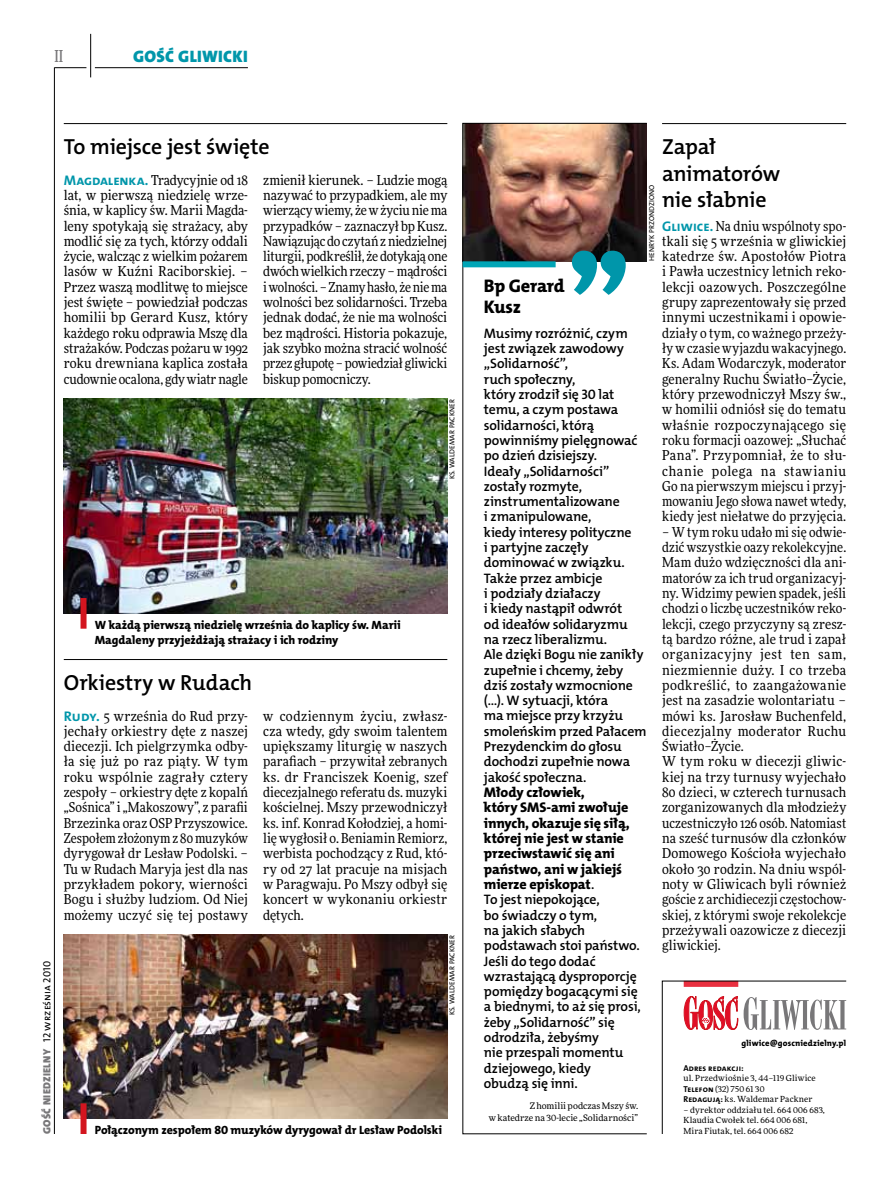
<style>
.page{position:relative;width:893px;height:1191px;background:#fff}
.page>*{position:absolute;margin:0;border:0;box-sizing:border-box;transform-origin:0 0}
.t1{font:21.9px/26.7px "The Mix HP6 Se Bld";letter-spacing:-.01em;color:#000}
.t2{font:18.3px/21.6px "The Mix HP8 Ex Bld";letter-spacing:-.015em;color:#000}
.t3{font:16.65px "The Mix HP9 Blk";letter-spacing:.02em;color:#0096aa}
.t4{font:500 16.5px "Freeday Narrow";color:#787779;scale:.9 1}
.t5{font:14.1px/15.3px "The Mix HP8 Ex Bld";letter-spacing:-.01em;color:#000}
.t6{font:13.8px/15.3px "The Mix HP6 Se Bld";letter-spacing:-.01em;color:#000}
.t7{font:13.65px/15.3px "Freeday Narrow News";letter-spacing:.01em;color:#000;text-align:justify}
.t8{font:12px/15.3px "The Mix HP8 Ex Bld";letter-spacing:-.005em;color:#000}
.t9{font:10.5px "The Mix HP9 Blk";letter-spacing:.025em;color:#787779}
.t10{font:9px/12px "Freeday News";letter-spacing:.005em;color:#000;text-align:right}
.t11{font:8.55px "The Mix HP8 Ex Bld";letter-spacing:.015em;color:#000}
.t12{font:8.55px "The Mix HP7 Bld";letter-spacing:.01em;color:#000}
.t13{font:8.4px/10.5px "Freeday News";letter-spacing:.02em;color:#000}
.t14{font:7.2px "The Mix HP5 Plain";letter-spacing:-.045em;color:#000}
.s1{font-family:"The Mix HP7 Bld";font-size:13.95px;color:#0096aa}
.s2{font-family:"The Mix HP5 Plain";color:#000}
.s3{font-family:"The Mix HP6 Se Bld";font-size:13.8px}
.s4{font-family:"The Mix HP7 Bld";font-size:8.55px}
</style>
<div class="page">
<hr style="left:54px;top:67px;width:1px;height:1067px;background:#000">
<hr style="left:90px;top:34px;width:1px;height:43px;background:#000">
<hr style="left:54px;top:67px;width:32px;height:1px;background:#000">
<hr style="left:95px;top:67px;width:153px;height:1px;background:#000">
<svg style="left:662px;top:980px;width:185px;height:154px"></svg>
<hr style="left:64px;top:123px;width:383px;height:1px;background:#000">
<hr style="left:64px;top:659px;width:383px;height:1px;background:#000">
<img style="left:64px;top:399px;width:383px;height:214px">
<img style="left:64px;top:935px;width:383px;height:183px">
<div style="left:81px;top:598px;width:6px;height:30px;background:#d3151f"></div>
<div style="left:81px;top:1103px;width:6px;height:31px;background:#d3151f"></div>
<img style="left:465px;top:125px;width:180px;height:136px">
<div style="left:463px;top:261px;width:93px;height:6px;background:#00a5b6"></div>
<svg style="left:572px;top:251px;width:54px;height:44px"></svg>
<hr style="left:662px;top:123px;width:184px;height:1px;background:#000">
<p class="t4" style="left:54px;top:46px;width:11px">II</p>
<p class="t3" style="left:133px;top:46px;width:116px">GOŚĆ GLIWICKI</p>
<h1 class="t1" style="left:64px;top:133px;width:207px">To miejsce jest święte</h1>
<p class="t7" style="left:64px;top:172px;width:186px"><span class="s1">Magdalenka.</span> Tradycyjnie od 18 lat, w pierwszą niedzielę wrze&shy;śnia, w kaplicy św. Marii Magda&shy;leny spotykają się strażacy, aby modlić się za tych, którzy oddali życie, walcząc z wielkim pożarem lasów w Kuźni Raciborskiej. – Przez waszą modlitwę to miejsce jest święte – powiedział podczas homilii bp Gerard Kusz, który każdego roku odprawia Mszę dla strażaków. Podczas pożaru w 1992 roku drewniana kaplica została cudownie ocalona, gdy wiatr nagle</p>
<p class="t7" style="left:263px;top:172px;width:186px">zmienił kierunek. – Ludzie mogą nazywać to przypadkiem, ale my wierzący wiemy, że w życiu nie ma przypadków – zaznaczył bp Kusz.<br>Nawiązując do czytań z niedzielnej liturgii, podkreślił, że dotykają one dwóch wielkich rzeczy – mądrości i wolności. – Znamy hasło, że nie ma wolności bez solidarności. Trzeba jednak dodać, że nie ma wolności bez mądrości. Historia pokazuje, jak szybko można stracić wolność przez głupotę – powiedział gliwicki biskup pomocniczy.</p>
<p class="t14" style="left:447px;top:479px;width:81px;rotate:-90deg">ks. Waldemar Packner</p>
<p class="t9" style="left:40px;top:1134px;width:174px;rotate:-90deg">GOŚĆ NIEDZIELNY <span class="s2">12 września 2010</span></p>
<p class="t8" style="left:95px;top:617px;width:308px">W każdą pierwszą niedzielę września do kaplicy św. Marii<br>Magdaleny przyjeżdżają strażacy i ich rodziny</p>
<h1 class="t1" style="left:64px;top:669px;width:190px">Orkiestry w Rudach</h1>
<p class="t7" style="left:64px;top:708px;width:186px"><span class="s1">Rudy.</span> 5 września do Rud przy&shy;jechały orkiestry dęte z naszej diecezji. Ich pielgrzymka odby&shy;ła się już po raz piąty. W tym roku wspólnie zagrały cztery zespoły – orkiestry dęte z kopalń „Sośnica” i „Makoszowy”, z parafii Brzezinka oraz OSP Przyszowice.<br>Zespołem złożonym z 80 muzyków dyrygował dr Lesław Podolski. – Tu w Rudach Maryja jest dla nas przykładem pokory, wierności Bogu i służby ludziom. Od Niej możemy uczyć się tej postawy</p>
<p class="t7" style="left:263px;top:708px;width:186px">w codziennym życiu, zwłasz&shy;cza wtedy, gdy swoim talentem upiększamy liturgię w naszych parafiach – przywitał zebranych ks. dr Franciszek Koenig, szef diecezjalnego referatu ds. muzyki kościelnej. Mszy przewodniczył ks. inf. Konrad Kołodziej, a homi&shy;lię wygłosił o. Beniamin Remiorz, werbista pochodzący z Rud, któ&shy;ry od 27 lat pracuje na misjach w Paragwaju. Po Mszy odbył się koncert w wykonaniu orkiestr dętych.</p>
<p class="t14" style="left:447px;top:1015px;width:81px;rotate:-90deg">ks. Waldemar Packner</p>
<p class="t8" style="left:95px;top:1122px;width:349px">Połączonym zespołem 80 muzyków dyrygował dr Lesław Podolski</p>
<h1 class="t1" style="left:662px;top:133px;width:120px">Zapał animatorów nie słabnie</h1>
<p class="t7" style="left:662px;top:218px;width:186px"><span class="s1">Gliwice.</span> Na dniu wspólnoty spo&shy;tkali się 5 września w gliwickiej katedrze św. Apostołów Piotra i Pawła uczestnicy letnich reko&shy;lekcji oazowych. Poszczególne grupy zaprezentowały się przed innymi uczestnikami i opowie&shy;działy o tym, co ważnego przeży&shy;ły w czasie wyjazdu wakacyjnego.<br>Ks. Adam Wodarczyk, moderator generalny Ruchu Światło–Życie, który przewodniczył Mszy św., w homilii odniósł się do tematu właśnie rozpoczynającego się roku formacji oazowej: „Słuchać Pana”. Przypomniał, że to słu&shy;chanie polega na stawianiu Go na pierwszym miejscu i przyj&shy;mowaniu Jego słowa nawet wtedy, kiedy jest niełatwe do przyjęcia.</p>
<p class="t7" style="left:662px;top:524px;width:186px;text-align:left">– W tym roku udało mi się odwie&shy;dzić wszystkie oazy rekolekcyjne.<br>Mam dużo wdzięczności dla ani&shy;matorów za ich trud organizacyj&shy;ny. Widzimy pewien spadek, jeśli chodzi o liczbę uczestników reko&shy;lekcji, czego przyczyny są zresz&shy;tą bardzo różne, ale trud i zapał organizacyjny jest ten sam, niezmiennie duży. I co trzeba podkreślić, to zaangażowanie jest na zasadzie wolontariatu – mówi ks. Jarosław Buchenfeld, diecezjalny moderator Ruchu<br>Światło–Życie.<br>W tym roku w diecezji gliwic&shy;kiej na trzy turnusy wyjechało<br>80 dzieci, w czterech turnusach zorganizowanych dla młodzieży uczestniczyło 126 osób. Natomiast na sześć turnusów dla członków<br>Domowego Kościoła wyjechało około 30 rodzin. Na dniu wspól&shy;noty w Gliwicach byli również goście z archidiecezji częstochow&shy;skiej, z którymi swoje rekolekcje przeżywali oazowicze z diecezji gliwickiej.</p>
<p class="t14" style="left:647px;top:261px;width:77px;rotate:-90deg">henryk przondziono</p>
<h2 class="t2" style="left:484px;top:275px;width:82px">Bp Gerard<br>Kusz</h2>
<p class="t6" style="left:484px;top:325px;width:164px">Musimy rozróżnić, czym jest związek zawodowy „Solidarność”,<br>ruch społeczny,<br>który zrodził się 30 lat temu, a czym postawa solidarności, którą powinniśmy pielęgnować po dzień dzisiejszy.<br>Ideały „Solidarności” zostały rozmyte, zinstrumentalizowane<br>i zmanipulowane,<br>kiedy interesy polityczne<br>i partyjne zaczęły dominować w związku.<br>Także przez ambicje<br>i podziały działaczy<br>i kiedy nastąpił odwrót<br>od ideałów solidaryzmu<br>na rzecz liberalizmu.<br>Ale dzięki Bogu nie zanikły zupełnie i chcemy, żeby dziś zostały wzmocnione (…). W sytuacji, która<br>ma miejsce przy krzyżu smoleńskim przed Pałacem<br>Prezydenckim do głosu dochodzi zupełnie nowa jakość społeczna.</p>
<p class="t5" style="left:484px;top:785px;width:147px">Młody człowiek,<br>który SMS-ami zwołuje innych, okazuje się siłą, której nie jest w stanie przeciwstawić się ani państwo, ani w jakiejś mierze episkopat<span class="s3">.</span></p>
<p class="t6" style="left:484px;top:892px;width:158px">To jest niepokojące,<br>bo świadczy o tym,<br>na jakich słabych podstawach stoi państwo.<br>Jeśli do tego dodać wzrastającą dysproporcję pomiędzy bogacącymi się a biednymi, to aż się prosi, żeby „Solidarność” się odrodziła, żebyśmy<br>nie przespali momentu dziejowego, kiedy<br>obudzą się inni.</p>
<p class="t10" style="left:489px;top:1099px;width:151px">Z homilii podczas Mszy św.<br>w katedrze na 30-lecie „Solidarności”</p>
<p class="t11" style="left:741px;top:1037px;width:106px">gliwice@goscniedzielny.pl</p>
<p class="t12" style="left:683px;top:1062px;width:62px">Adres redakcji:</p>
<p class="t13" style="left:683px;top:1073px;width:134px">ul. Przedwiośnie 3, 44–119 Gliwice<br><span class="s4">Telefon</span> (32) 750 61 30<br><span class="s4">Redagują:</span> ks. Waldemar Packner</p>
<p class="t13" style="left:683px;top:1104px;width:143px">– dyrektor oddziału tel. 664 006 683,<br>Klaudia Cwołek tel. 664 006 681,<br>Mira Fiutak, tel. 664 006 682</p>
</div>
